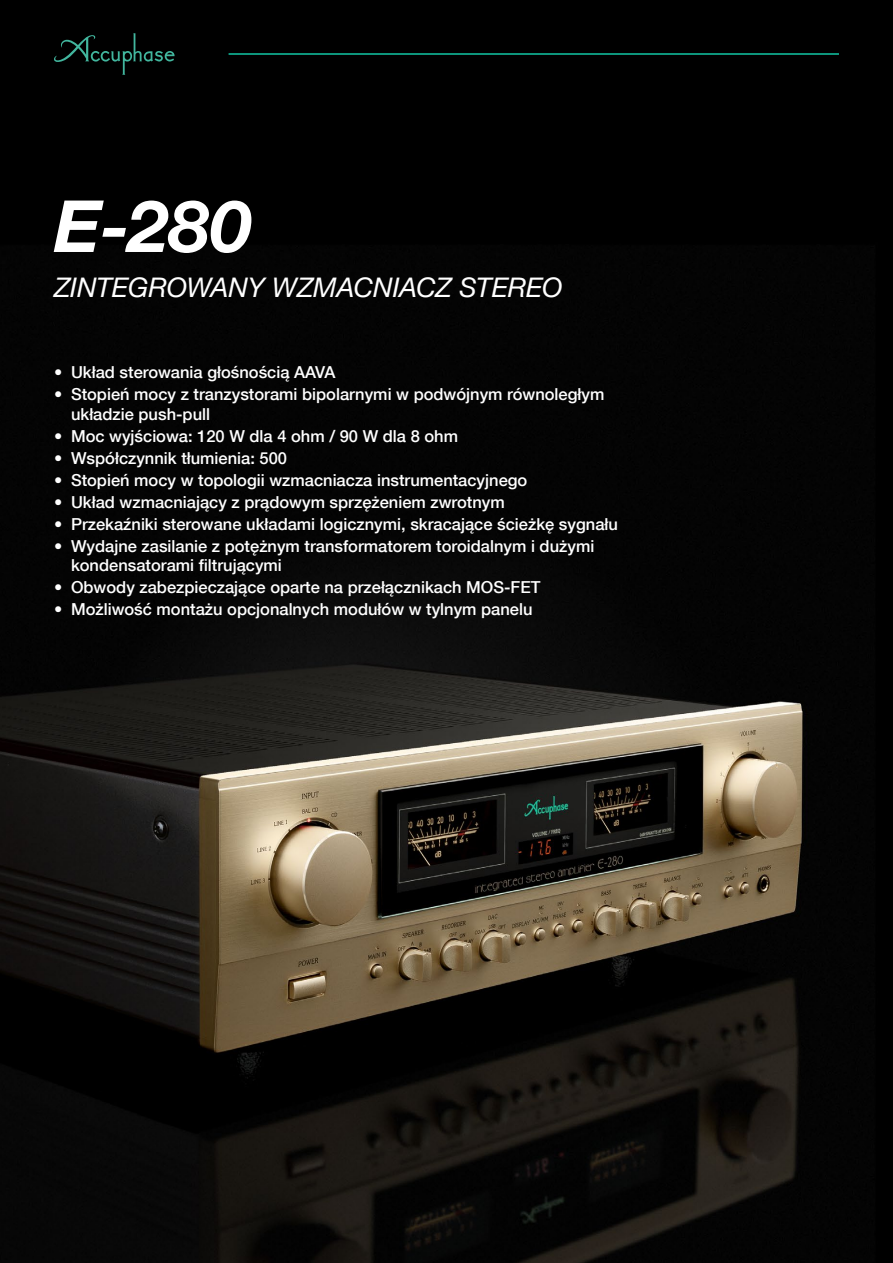
<style>
.page{position:relative;width:893px;height:1263px;background:#fff}
.page>*{position:absolute;margin:0;border:0;box-sizing:border-box;transform-origin:0 0}
.t1{font:italic 700 72px "Helvetica Neue LT Com";color:#fff}
.t2{font:italic 27px "Helvetica Neue LT Com";letter-spacing:-.01em;color:#fff}
.t3{font:500 16.5px/19.8px "Helvetica Neue LT Com";color:#fff}
</style>
<div class="page">
<img style="left:0;top:0;width:893px;height:1263px">
<svg style="left:54px;top:33px;width:121px;height:42px;background:#081613"></svg>
<hr style="left:229px;top:53px;width:610px;height:2px;background:#12c7a6">
<h1 class="t1" style="left:54px;top:181px;width:199px">E-280</h1>
<h2 class="t2" style="left:54px;top:271px;width:510px">ZINTEGROWANY WZMACNIACZ STEREO</h2>
<p class="t3" style="left:54px;top:362px;width:283px">• Układ sterowania głośnością AAVA</p>
<p class="t3" style="left:71px;top:384px;width:535px;text-indent:-17px">• Stopień mocy z tranzystorami bipolarnymi w podwójnym równoległym układzie push-pull</p>
<p class="t3" style="left:54px;top:426px;width:406px">• Moc wyjściowa: 120 W dla 4 ohm / 90 W dla 8 ohm</p>
<p class="t3" style="left:54px;top:448px;width:235px">• Współczynnik tłumienia: 500</p>
<p class="t3" style="left:54px;top:470px;width:475px">• Stopień mocy w topologii wzmacniacza instrumentacyjnego</p>
<p class="t3" style="left:54px;top:492px;width:452px">• Układ wzmacniający z prądowym sprzężeniem zwrotnym</p>
<p class="t3" style="left:54px;top:514px;width:565px">• Przekaźniki sterowane układami logicznymi, skracające ścieżkę sygnału</p>
<p class="t3" style="left:71px;top:536px;width:525px;text-indent:-17px">• Wydajne zasilanie z potężnym transformatorem toroidalnym i dużymi kondensatorami filtrującymi</p>
<p class="t3" style="left:54px;top:577px;width:488px">• Obwody zabezpieczające oparte na przełącznikach MOS-FET</p>
<p class="t3" style="left:54px;top:599px;width:480px">• Możliwość montażu opcjonalnych modułów w tylnym panelu</p>
</div>
